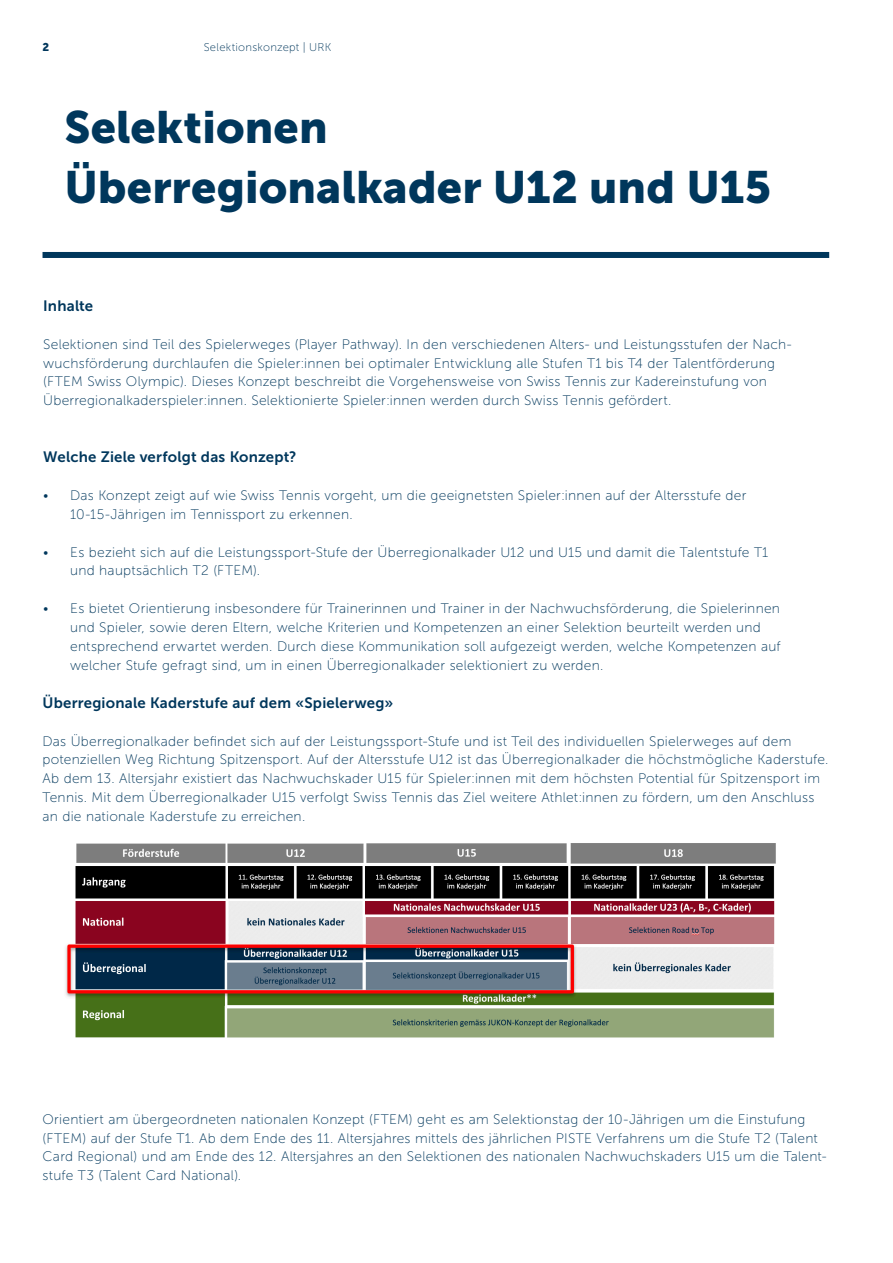
<style>
.page{position:relative;width:893px;height:1263px;background:#fff}
.page>*{position:absolute;margin:0;border:0;box-sizing:border-box;transform-origin:0 0}
.Thementitel{font:45px "Museo Sans 900";letter-spacing:.005em;color:#00375c}
.Lauftext{font:15px "Museo Sans 700";letter-spacing:.015em;color:#00375c}
.Lauftext-2{font:13.8px/18.9px "Museo Sans 100";letter-spacing:.02em;color:#00375c}
.t1{font:11.25px "Museo Sans 100";letter-spacing:.025em;color:#00375c}
.t2{font:11.25px "Museo Sans 900";color:#00375c}
</style>
<div class="page">
<div style="left:43px;top:252px;width:786px;height:6px;background:#00375c"></div>
<img style="left:65px;top:843px;width:711px;height:195px">
<p class="t2" style="left:43px;top:41px;width:8px">2</p>
<p class="t1" style="left:204px;top:41px;width:129px">Selektionskonzept | URK</p>
<p class="Thementitel" style="left:64px;top:102px;width:265px">Selektionen</p>
<p class="Thementitel" style="left:64px;top:162px;width:708px">Überregionalkader U12 und U15</p>
<p class="Lauftext" style="left:43px;top:297px;width:52px">Inhalte</p>
<p class="Lauftext-2" style="left:43px;top:335px;width:750px">Selektionen sind Teil des Spielerweges (Player Pathway). In den verschiedenen Alters- und Leistungsstufen der Nach&shy;wuchsförderung durchlaufen die Spieler:innen bei optimaler Entwicklung alle Stufen T1 bis T4 der Talentförderung (FTEM Swiss Olympic). Dieses Konzept beschreibt die Vorgehensweise von Swiss Tennis zur Kadereinstufung von Überregionalkaderspieler:innen. Selektionierte Spieler:innen werden durch Swiss Tennis gefördert.</p>
<p class="Lauftext" style="left:43px;top:448px;width:255px">Welche Ziele verfolgt das Konzept?</p>
<p class="Lauftext-2" style="left:70px;top:486px;width:678px;text-indent:-27px">• Das Konzept zeigt auf wie Swiss Tennis vorgeht, um die geeignetsten Spieler:innen auf der Altersstufe der<br>10-15-Jährigen im Tennissport zu erkennen.</p>
<p class="Lauftext-2" style="left:70px;top:542px;width:699px;text-indent:-27px">• Es bezieht sich auf die Leistungssport-Stufe der Überregionalkader U12 und U15 und damit die Talentstufe T1 und hauptsächlich T2 (FTEM).</p>
<p class="Lauftext-2" style="left:70px;top:599px;width:712px;text-indent:-27px">• Es bietet Orientierung insbesondere für Trainerinnen und Trainer in der Nachwuchsförderung, die Spielerinnen und Spieler, sowie deren Eltern, welche Kriterien und Kompetenzen an einer Selektion beurteilt werden und entsprechend erwartet werden. Durch diese Kommunikation soll aufgezeigt werden, welche Kompetenzen auf welcher Stufe gefragt sind, um in einen Überregionalkader selektioniert zu werden.</p>
<p class="Lauftext" style="left:43px;top:694px;width:352px">Überregionale Kaderstufe auf dem «Spielerweg»</p>
<p class="Lauftext-2" style="left:43px;top:731px;width:787px">Das Überregionalkader befindet sich auf der Leistungssport-Stufe und ist Teil des individuellen Spielerweges auf dem potenziellen Weg Richtung Spitzensport. Auf der Altersstufe U12 ist das Überregionalkader die höchstmögliche Kaderstufe.<br>Ab dem 13. Altersjahr existiert das Nachwuchskader U15 für Spieler:innen mit dem höchsten Potential für Spitzensport im Tennis. Mit dem Überregionalkader U15 verfolgt Swiss Tennis das Ziel weitere Athlet:innen zu fördern, um den Anschluss an die nationale Kaderstufe zu erreichen.</p>
<p class="Lauftext-2" style="left:43px;top:1109px;width:786px">Orientiert am übergeordneten nationalen Konzept (FTEM) geht es am Selektionstag der 10-Jährigen um die Einstufung (FTEM) auf der Stufe T1. Ab dem Ende des 11. Altersjahres mittels des jährlichen PISTE Verfahrens um die Stufe T2 (Talent Card Regional) und am Ende des 12. Altersjahres an den Selektionen des nationalen Nachwuchskaders U15 um die Talent&shy;stufe T3 (Talent Card National).</p>
</div>
